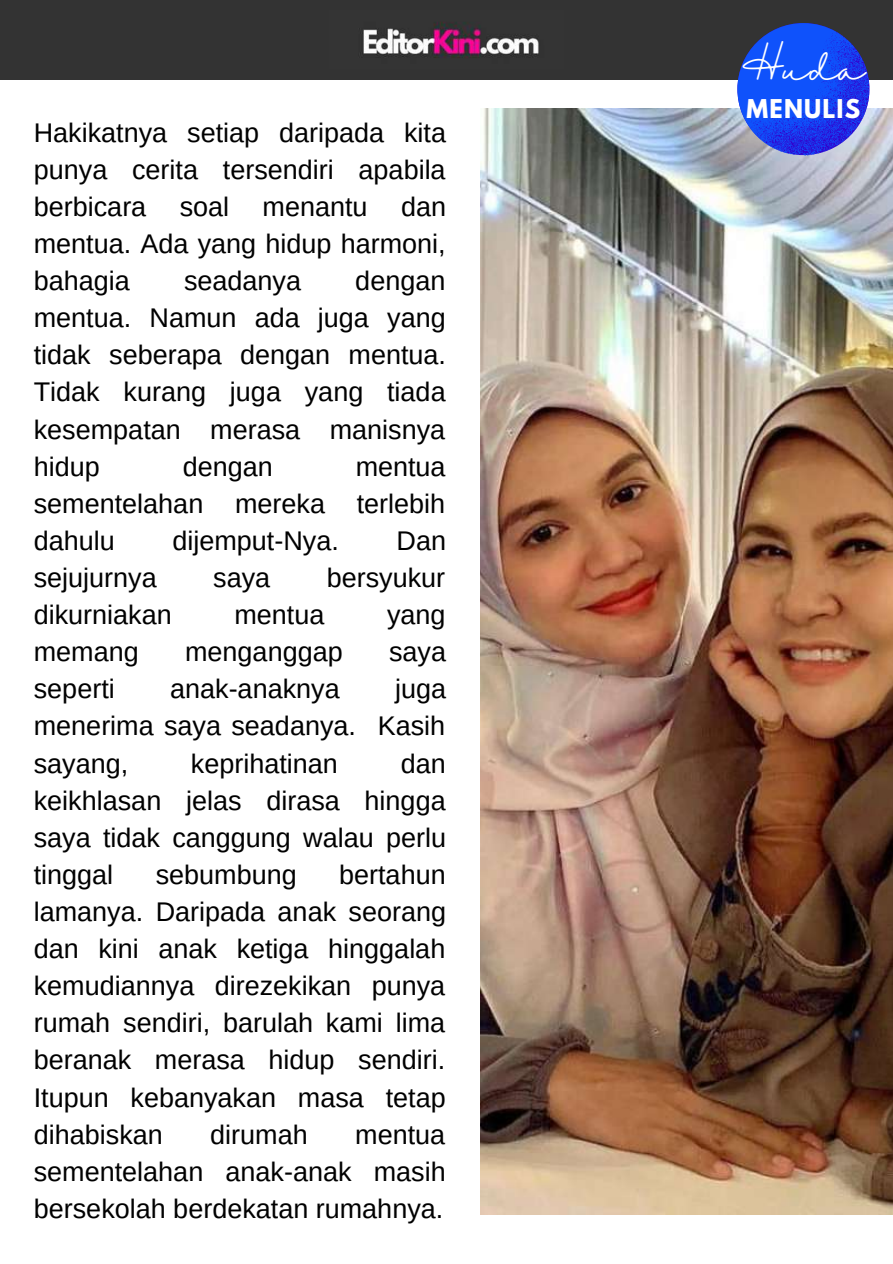
<style>
.page{position:relative;width:893px;height:1264px;background:#fff}
.page>*{position:absolute;margin:0;border:0;box-sizing:border-box;transform-origin:0 0}
.t1{font:32.1px "Halimun";color:#fff}
.t2{font:27px/37px "Arimo";color:#000;text-align:justify}
.t3{font:700 22.95px "League Spartan";letter-spacing:.05em;color:#fff}
</style>
<div class="page">
<img style="left:480px;top:108px;width:412px;height:1106px">
<div style="left:0;top:0;width:892px;height:80px;background:#333"></div>
<img style="left:363px;top:22px;width:176px;height:36px">
<svg style="left:737px;top:23px;width:132px;height:132px;background:#294fda"></svg>
<p class="t2" style="left:34px;top:114px;width:413px">Hakikatnya setiap daripada kita punya cerita tersendiri apabila berbicara soal menantu dan mentua. Ada yang hidup harmoni, bahagia</p>
<p class="t2" style="left:34px;top:262px;width:413px;text-indent:321px">dengan mentua. Namun ada juga yang tidak seberapa dengan mentua.<br>Tidak kurang juga yang tiada kesempatan merasa manisnya hidup</p>
<p class="t2" style="left:184px;top:262px;width:118px">seadanya</p>
<p class="t2" style="left:183px;top:447px;width:91px">dengan</p>
<p class="t2" style="left:34px;top:447px;width:413px;text-indent:322px">mentua sementelahan mereka terlebih dahulu</p>
<p class="t2" style="left:172px;top:522px;width:168px">dijemput-Nya.</p>
<p class="t2" style="left:396px;top:522px;width:51px">Dan</p>
<p class="t2" style="left:34px;top:559px;width:124px">sejujurnya</p>
<p class="t2" style="left:213px;top:559px;width:58px">saya</p>
<p class="t2" style="left:327px;top:559px;width:120px">bersyukur</p>
<p class="t2" style="left:34px;top:596px;width:139px">dikurniakan</p>
<p class="t2" style="left:234px;top:596px;width:91px">mentua</p>
<p class="t2" style="left:387px;top:596px;width:60px">yang</p>
<p class="t2" style="left:34px;top:633px;width:106px">memang</p>
<p class="t2" style="left:185px;top:633px;width:159px">menganggap</p>
<p class="t2" style="left:389px;top:633px;width:58px">saya</p>
<p class="t2" style="left:34px;top:670px;width:82px">seperti</p>
<p class="t2" style="left:170px;top:670px;width:171px">anak-anaknya</p>
<p class="t2" style="left:34px;top:670px;width:413px;text-indent:361px">juga menerima saya seadanya. Kasih sayang,</p>
<p class="t2" style="left:34px;top:744px;width:414px;text-indent:367px">dan keikhlasan jelas dirasa hingga saya tidak canggung walau perlu tinggal</p>
<p class="t2" style="left:191px;top:744px;width:148px">keprihatinan</p>
<p class="t2" style="left:34px;top:856px;width:414px;text-indent:305px">bertahun lamanya. Daripada anak seorang dan kini anak ketiga hinggalah kemudiannya direzekikan punya rumah sendiri, barulah kami lima beranak merasa hidup sendiri.<br>Itupun kebanyakan masa tetap dihabiskan</p>
<p class="t2" style="left:156px;top:856px;width:142px">sebumbung</p>
<p class="t2" style="left:210px;top:1115px;width:99px">dirumah</p>
<p class="t2" style="left:34px;top:1115px;width:413px;text-indent:321px">mentua sementelahan anak-anak masih bersekolah berdekatan rumahnya.</p>
<p class="t1" style="left:741px;top:50px;width:126px">Huda</p>
<p class="t3" style="left:746px;top:98px;width:115px">MENULIS</p>
</div>
